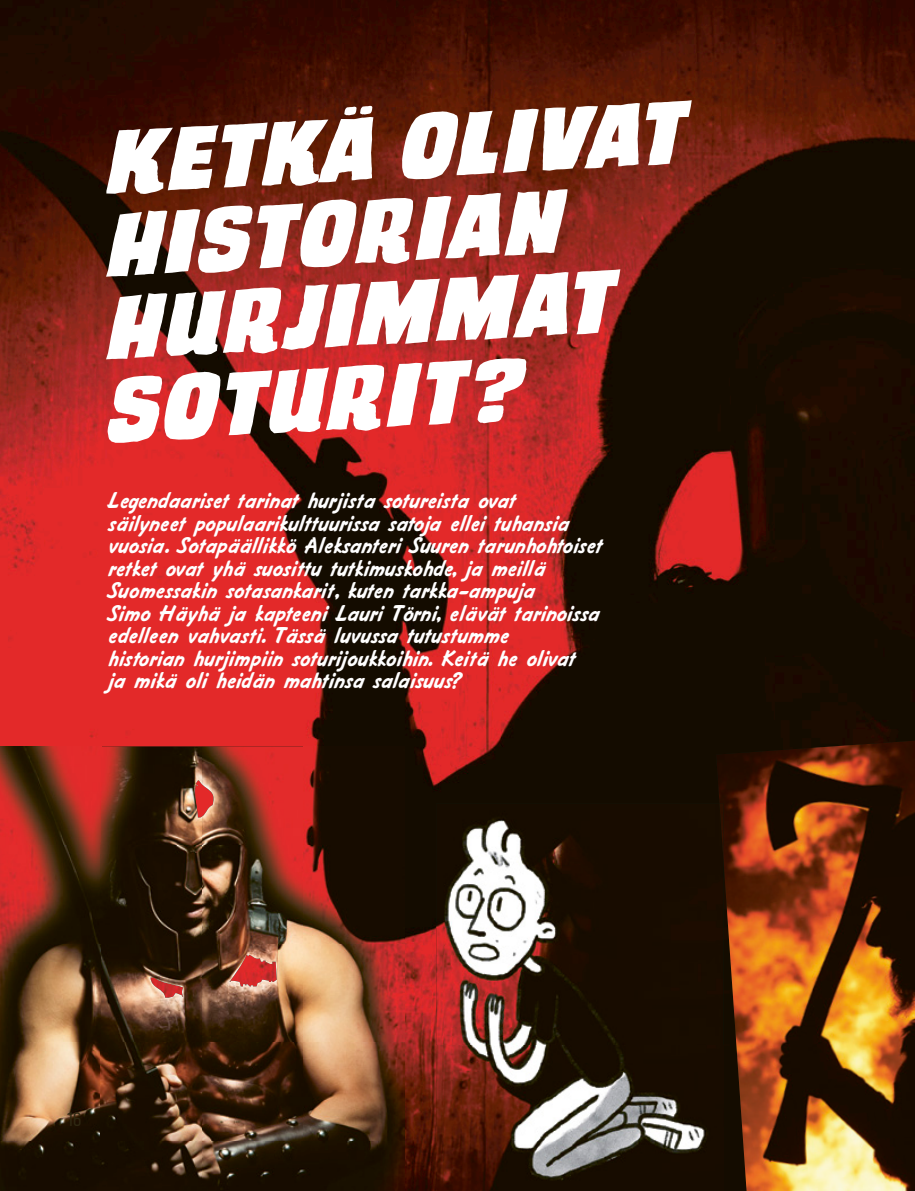
<style>
.page{position:relative;width:915px;height:1191px;background:#fff}
.page>*{position:absolute;margin:0;border:0;box-sizing:border-box;transform-origin:0 0}
.t1{font:italic 100.5px/82.5px "Trash Cinema BB";color:#fff}
.t2{font:22.5px/22.5px "Wylie WF";color:#fff}
.t3{font:19.5px "Vin Sans Pro";color:#2f2812}
</style>
<div class="page">
<img style="left:0;top:0;width:914px;height:1191px">
<img style="left:0;top:746px;width:404px;height:445px">
<img style="left:715px;top:740px;width:199px;height:451px">
<img style="left:436px;top:803px;width:287px;height:388px">
<img style="left:719px;top:803px;width:4px;height:57px">
<svg style="left:344px;top:106px;width:28px;height:9px"></svg>
<h1 class="t1" style="left:103px;top:121px;width:578px;rotate:-3deg">KETKA OLIVAT</h1>
<h1 class="t1" style="left:94px;top:204px;width:511px;rotate:-3deg">HISTORIAN<br>HURJIMMAT<br>SOTURIT?</h1>
<p class="t2" style="left:108px;top:490px;width:496px">Legendaariset tarinat hurjista sotureista ovat<br>säilyneet populaarikulttuurissa satoja ellei tuhansia vuosia. Sotapäällikkö Aleksanteri Suuren tarunhohtoiset retket ovat yhä suosittu tutkimuskohde, ja meillä Suomessakin sotasankarit, kuten tarkka-ampuja<br>Simo Häyhä ja kapteeni Lauri Törni, elävät tarinoissa edelleen vahvasti. Tässä luvussa tutustumme<br>historian hurjimpiin soturijoukkoihin. Keitä he olivat<br>ja mikä oli heidän mahtinsa salaisuus?</p>
<p class="t3" style="left:67px;top:1108px;width:16px">16</p>
</div>
